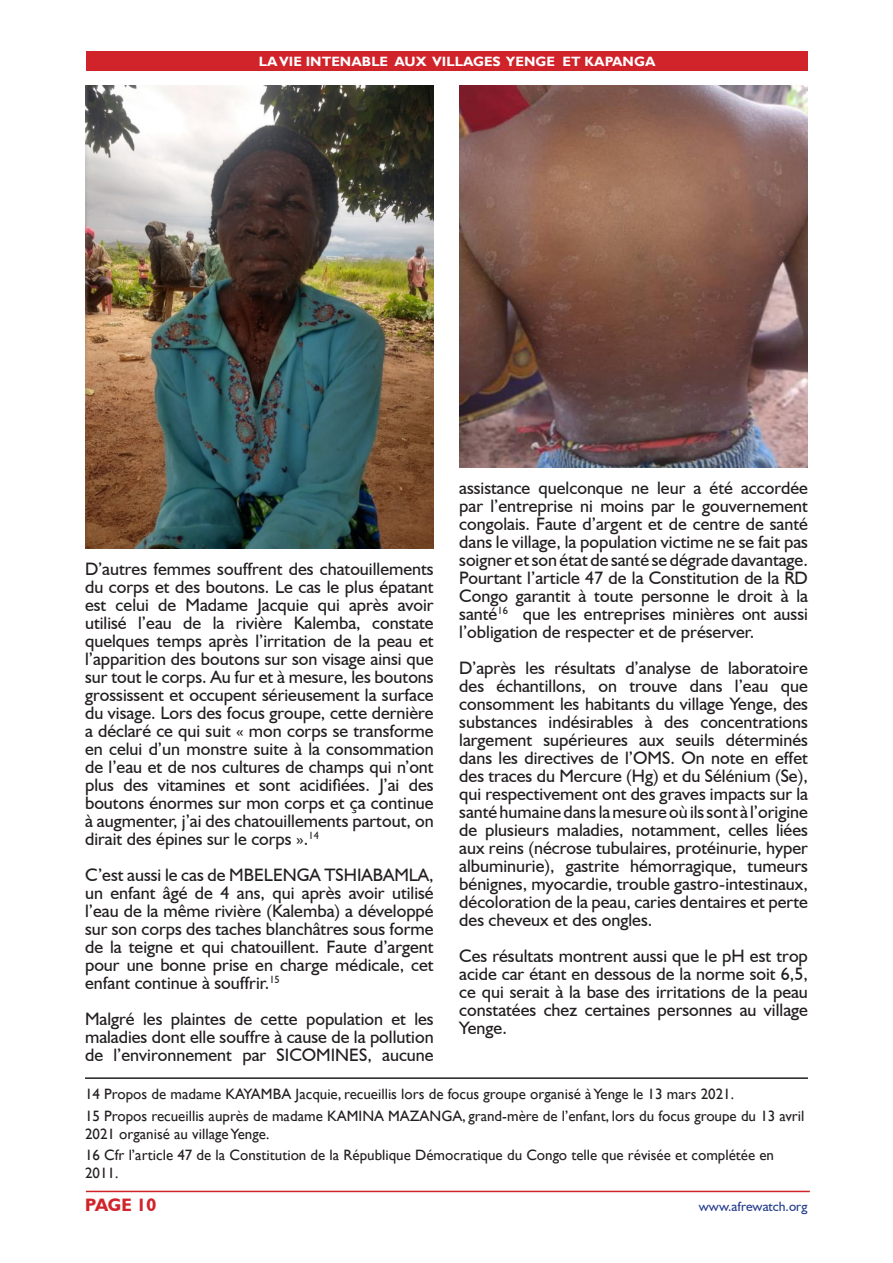
<style>
.page{position:relative;width:893px;height:1263px;background:#fff}
.page>*{position:absolute;margin:0;border:0;box-sizing:border-box;transform-origin:0 0}
.TEXTE_COURANT{font:18px/18px "Humanist 521 BT";color:#231f20;text-align:justify}
.TITRE_PREMIER{font:700 18px "Humanist 521 BT";letter-spacing:-.01em;color:#d1232a}
.bas_de_page{font:15px/18px "Gill Sans";color:#231f20}
.TITRE_PREMIER-2{font:700 13.5px "Gill Sans";color:#fff}
.TITRE_PREMIER-3{font:13.5px "Humanist 521 BT";color:#253f8e}
</style>
<div class="page">
<hr style="left:85px;top:1077px;width:723px;height:2px;background:#231f20">
<img style="left:85px;top:85px;width:349px;height:464px">
<img style="left:459px;top:85px;width:349px;height:383px">
<div style="left:86px;top:51px;width:721px;height:20px;background:#d1232a"></div>
<hr style="left:86px;top:1191px;width:724px;height:1px;background:#d1232a">
<p class="TITRE_PREMIER-2" style="left:259px;top:53px;width:398px">LA VIE INTENABLE AUX VILLAGES YENGE ET KAPANGA</p>
<p class="TEXTE_COURANT" style="left:459px;top:479px;width:350px">assistance quelconque ne leur a été accordée par l’entreprise ni moins par le gouvernement congolais. Faute d’argent et de centre de santé dans le village, la population victime ne se fait pas soigner et son état de santé se dégrade davantage.<br>Pourtant l’article 47 de la Constitution de la RD Congo garantit à toute personne le droit à la santé<sup>16</sup> que les entreprises minières ont aussi l’obligation de respecter et de préserver.</p>
<p class="TEXTE_COURANT" style="left:459px;top:659px;width:350px">D’après les résultats d’analyse de laboratoire des échantillons, on trouve dans l’eau que consomment les habitants du village Yenge, des substances indésirables à des concentrations largement supérieures aux seuils déterminés dans les directives de l’OMS. On note en effet des traces du Mercure (Hg) et du Sélénium (Se), qui respectivement ont des graves impacts sur la santé humaine dans la mesure où ils sont à l’origine de plusieurs maladies, notamment, celles liées aux reins (nécrose tubulaires, protéinurie, hyper albuminurie), gastrite hémorragique, tumeurs bénignes, myocardie, trouble gastro-intestinaux, décoloration de la peau, caries dentaires et perte des cheveux et des ongles.</p>
<p class="TEXTE_COURANT" style="left:459px;top:947px;width:350px">Ces résultats montrent aussi que le pH est trop acide car étant en dessous de la norme soit 6,5, ce qui serait à la base des irritations de la peau constatées chez certaines personnes au village Yenge.</p>
<p class="TEXTE_COURANT" style="left:85px;top:559px;width:350px">D’autres femmes souffrent des chatouillements du corps et des boutons. Le cas le plus épatant est celui de Madame Jacquie qui après avoir utilisé l’eau de la rivière Kalemba, constate quelques temps après l’irritation de la peau et l’apparition des boutons sur son visage ainsi que sur tout le corps. Au fur et à mesure, les boutons grossissent et occupent sérieusement la surface du visage. Lors des focus groupe, cette dernière a déclaré ce qui suit « mon corps se transforme en celui d’un monstre suite à la consommation de l’eau et de nos cultures de champs qui n’ont plus des vitamines et sont acidifiées. J’ai des boutons énormes sur mon corps et ça continue à augmenter, j’ai des chatouillements partout, on dirait des épines sur le corps ».<sup>14</sup></p>
<p class="TEXTE_COURANT" style="left:85px;top:865px;width:350px">C’est aussi le cas de MBELENGA TSHIABAMLA, un enfant âgé de 4 ans, qui après avoir utilisé l’eau de la même rivière (Kalemba) a développé sur son corps des taches blanchâtres sous forme de la teigne et qui chatouillent. Faute d’argent pour une bonne prise en charge médicale, cet enfant continue à souffrir.<sup>15</sup></p>
<p class="TEXTE_COURANT" style="left:85px;top:1009px;width:350px">Malgré les plaintes de cette population et les maladies dont elle souffre à cause de la pollution de l’environnement par SICOMINES, aucune</p>
<p class="bas_de_page" style="left:85px;top:1086px;width:650px">14 Propos de madame KAYAMBA Jacquie, recueillis lors de focus groupe organisé à Yenge le 13 mars 2021.</p>
<p class="bas_de_page" style="left:85px;top:1107px;width:721px">15 Propos recueillis auprès de madame KAMINA MAZANGA, grand-mère de l’enfant, lors du focus groupe du 13 avril<br>2021 organisé au village Yenge.</p>
<p class="bas_de_page" style="left:85px;top:1146px;width:691px">16 Cfr l’article 47 de la Constitution de la République Démocratique du Congo telle que révisée et complétée en<br>2011.</p>
<p class="TITRE_PREMIER" style="left:85px;top:1193px;width:73px">PAGE 10</p>
<p class="TITRE_PREMIER-3" style="left:699px;top:1198px;width:110px">www.afrewatch.org</p>
</div>
